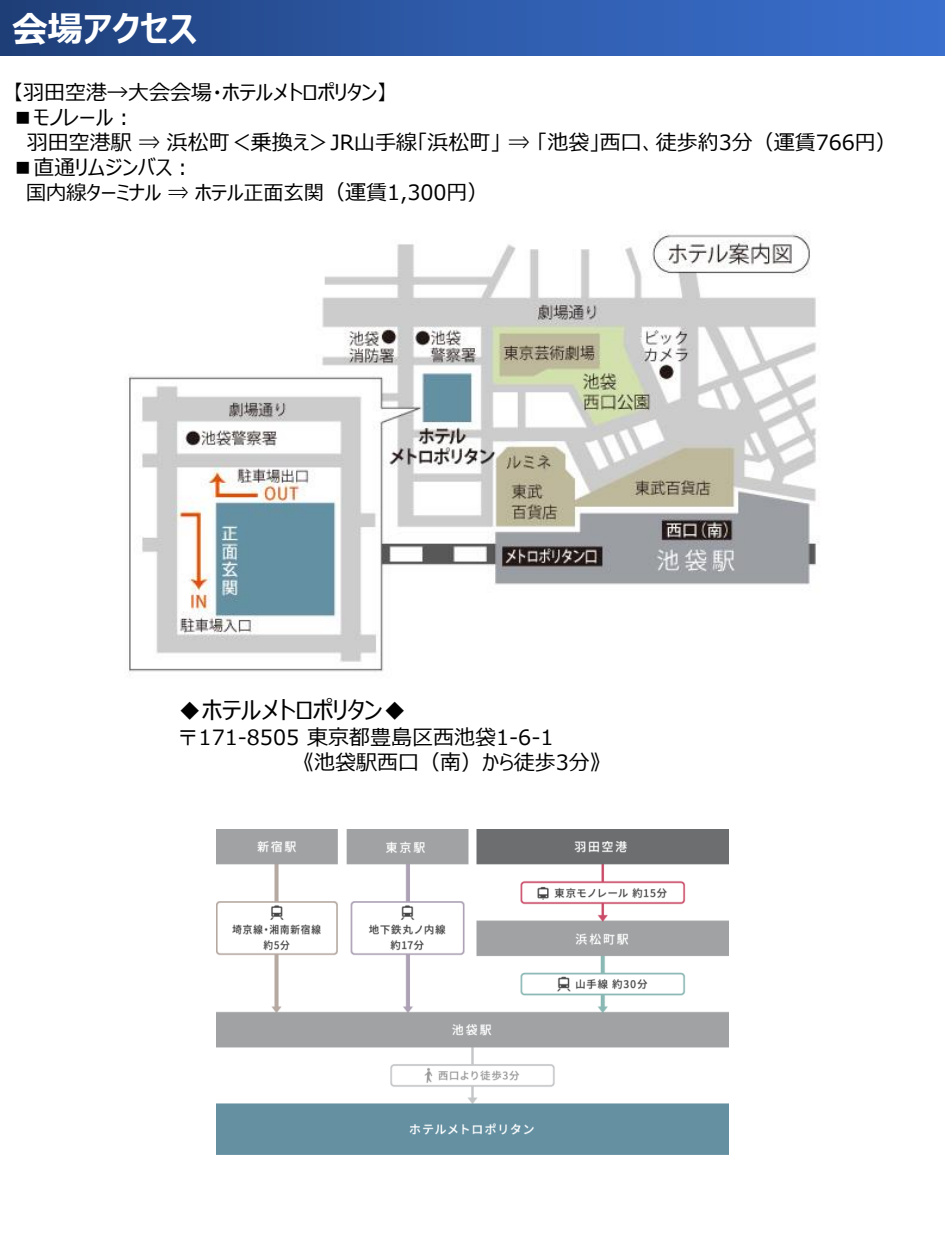
<style>
.page{position:relative;width:945px;height:1260px;background:#fff}
.page>*{position:absolute;margin:0;border:0;box-sizing:border-box;transform-origin:0 0}
.t1{font:700 35.18px "Meiryo UI";color:#fff}
.t2{font:24.5px "Meiryo UI";letter-spacing:-.005em;color:#000}
.t3{font:21px "Meiryo UI";color:#000}
.t4{font:20.12px "Meiryo UI";color:#000}
.s1{font-size:21px}
</style>
<div class="page">
<div style="left:0;top:0;width:945px;height:55px;background:linear-gradient(to right,#1f417c,#3b72d2)"></div>
<img style="left:217px;top:830px;width:511px;height:325px">
<img style="left:128px;top:230px;width:691px;height:443px">
<p class="t1" style="left:13px;top:4px;width:186px">会場アクセス</p>
<p class="t3" style="left:13px;top:77px;width:377px">【羽田空港→大会会場・ホテルメトロポリタン】</p>
<p class="t3" style="left:13px;top:103px;width:123px">■モノレール：</p>
<p class="t3" style="left:27px;top:128px;width:872px">羽田空港駅 ⇒ 浜松町＜乗換え＞JR山手線「浜松町」 ⇒ 「池袋」西口、徒歩約3分（運賃766円）</p>
<p class="t3" style="left:13px;top:153px;width:182px">■直通リムジンバス：</p>
<p class="t4" style="left:26px;top:179px;width:464px">国内線ターミナル ⇒ ホテル正面玄関<span class="s1">（運賃1,300円）</span></p>
<p class="t2" style="left:178px;top:693px;width:231px">◆ホテルメトロポリタン◆</p>
<p class="t3" style="left:178px;top:722px;width:377px">〒171-8505 東京都豊島区西池袋1-6-1</p>
<p class="t3" style="left:304px;top:747px;width:298px">《池袋駅西口（南）から徒歩3分》</p>
</div>
